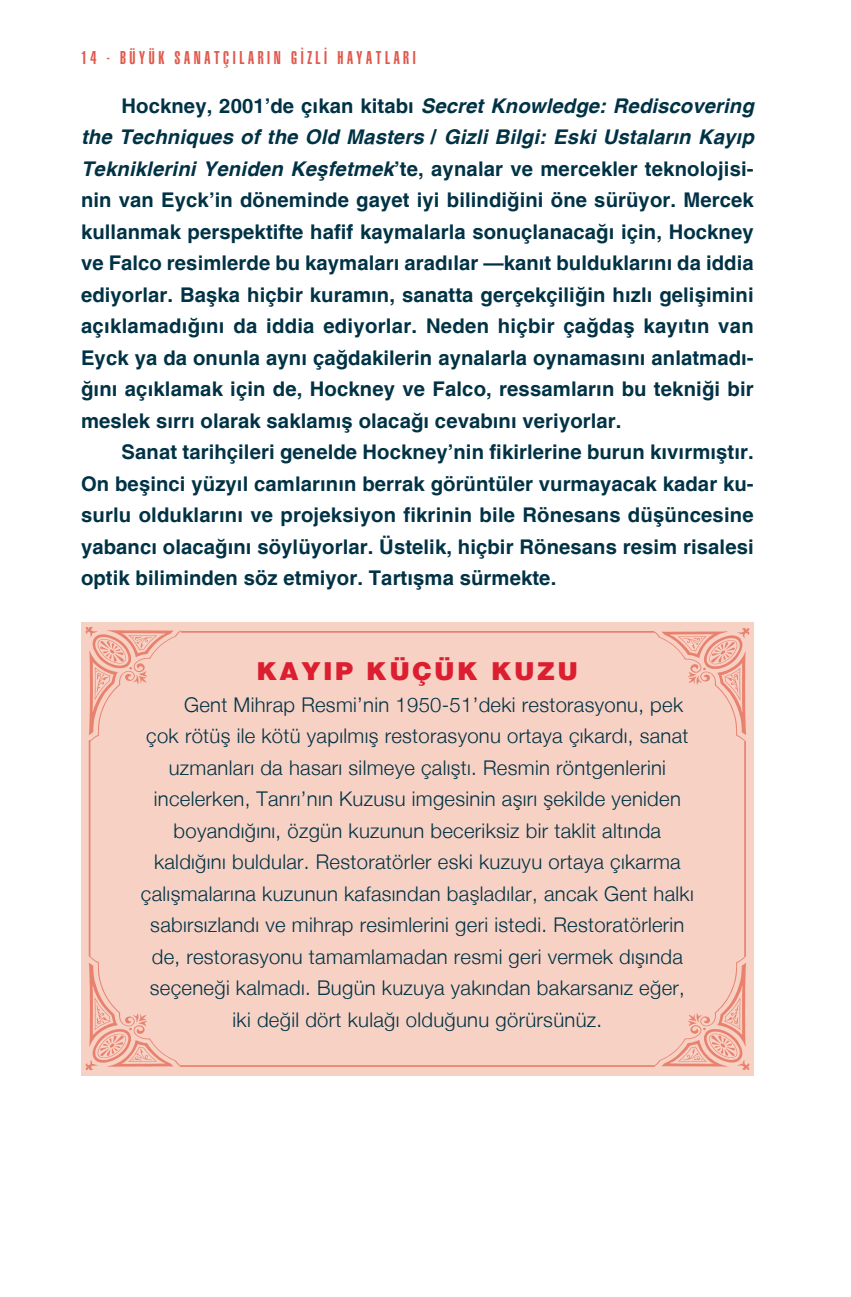
<style>
.page{position:relative;width:851px;height:1297px;background:#fff}
.page>*{position:absolute;margin:0;border:0;box-sizing:border-box;transform-origin:0 0}
.t1{font:800 24.75px "Helvetica LT Black";letter-spacing:.1em;color:#db1e30}
.t2{font:700 20.25px/31.5px "Helvetica LT Bold";letter-spacing:.005em;color:#003245;text-align:justify}
.t3{font:300 20.25px "Helvetica Neue LT45";letter-spacing:.015em;color:#003245}
.t4{font:italic 700 20.25px/31.5px "Helvetica LT";letter-spacing:.005em;color:#003245;text-align:right}
.t5{font:18px "Helvetica LT Ultra Compressed";letter-spacing:.2em;color:#e1584c}
.s1{font-family:"Helvetica LT Bold";font-style:normal}
.s2{font-family:"Helvetica LT";font-style:italic}
</style>
<div class="page">
<div style="left:81px;top:622px;width:672px;height:452px;background:#f7d1c4"></div>
<img style="left:85px;top:626px;width:97px;height:117px">
<hr style="left:89px;top:740px;width:1px;height:216px;background:#e8816e">
<img style="left:85px;top:954px;width:97px;height:116px">
<img style="left:652px;top:953px;width:98px;height:117px">
<img style="left:652px;top:628px;width:98px;height:115px">
<hr style="left:181px;top:631px;width:473px;height:1px;background:#e8816e">
<hr style="left:180px;top:1064px;width:474px;height:2px;background:#e8816e">
<hr style="left:744px;top:741px;width:1px;height:215px;background:#e8816e">
<p class="t5" style="left:81px;top:51px;width:336px">14 - BÜYÜK SANATÇILARIN GİZLİ HAYATLARI</p>
<p class="t4" style="left:81px;top:92px;width:674px"><span class="s1">Hockney, 2001’de çıkan kitabı</span> Secret Knowledge: Rediscovering<br>the Techniques of the Old Masters <span class="s1">/</span> Gizli Bilgi: Eski Ustaların Kayıp</p>
<p class="t2" style="left:81px;top:155px;width:674px"><span class="s2">Tekniklerini Yeniden Keşfetmek</span>’te, aynalar ve mercekler teknolojisi&shy;nin van Eyck’in döneminde gayet iyi bilindiğini öne sürüyor. Mercek kullanmak perspektifte hafif kaymalarla sonuçlanacağı için, Hockney ve Falco resimlerde bu kaymaları aradılar —kanıt bulduklarını da iddia ediyorlar. Başka hiçbir kuramın, sanatta gerçekçiliğin hızlı gelişimini açıklamadığını da iddia ediyorlar. Neden hiçbir çağdaş kayıtın van Eyck ya da onunla aynı çağdakilerin aynalarla oynamasını anlatmadı&shy;ğını açıklamak için de, Hockney ve Falco, ressamların bu tekniği bir meslek sırrı olarak saklamış olacağı cevabını veriyorlar.</p>
<p class="t2" style="left:81px;top:438px;width:674px;text-indent:41px">Sanat tarihçileri genelde Hockney’nin fikirlerine burun kıvırmıştır.<br>On beşinci yüzyıl camlarının berrak görüntüler vurmayacak kadar ku&shy;surlu olduklarını ve projeksiyon fikrinin bile Rönesans düşüncesine yabancı olacağını söylüyorlar. Üstelik, hiçbir Rönesans resim risalesi optik biliminden söz etmiyor. Tartışma sürmekte.</p>
<p class="t1" style="left:256px;top:662px;width:323px">KAYIP KÜÇÜK KUZU</p>
<p class="t3" style="left:184px;top:697px;width:500px">Gent Mihrap Resmi’nin 1950-51’deki restorasyonu, pek</p>
<p class="t3" style="left:146px;top:728px;width:543px">çok rötüş ile kötü yapılmış restorasyonu ortaya çıkardı, sanat</p>
<p class="t3" style="left:169px;top:760px;width:498px">uzmanları da hasarı silmeye çalıştı. Resmin röntgenlerini</p>
<p class="t3" style="left:154px;top:791px;width:528px">incelerken, Tanrı’nın Kuzusu imgesinin aşırı şekilde yeniden</p>
<p class="t3" style="left:174px;top:823px;width:489px">boyandığını, özgün kuzunun beceriksiz bir taklit altında</p>
<p class="t3" style="left:154px;top:854px;width:528px">kaldığını buldular. Restoratörler eski kuzuyu ortaya çıkarma</p>
<p class="t3" style="left:141px;top:886px;width:554px">çalışmalarına kuzunun kafasından başladılar, ancak Gent halkı</p>
<p class="t3" style="left:150px;top:917px;width:535px">sabırsızlandı ve mihrap resimlerini geri istedi. Restoratörlerin</p>
<p class="t3" style="left:152px;top:949px;width:532px">de, restorasyonu tamamlamadan resmi geri vermek dışında</p>
<p class="t3" style="left:150px;top:980px;width:536px">seçeneği kalmadı. Bugün kuzuya yakından bakarsanız eğer,</p>
<p class="t3" style="left:232px;top:1012px;width:371px">iki değil dört kulağı olduğunu görürsünüz.</p>
</div>
